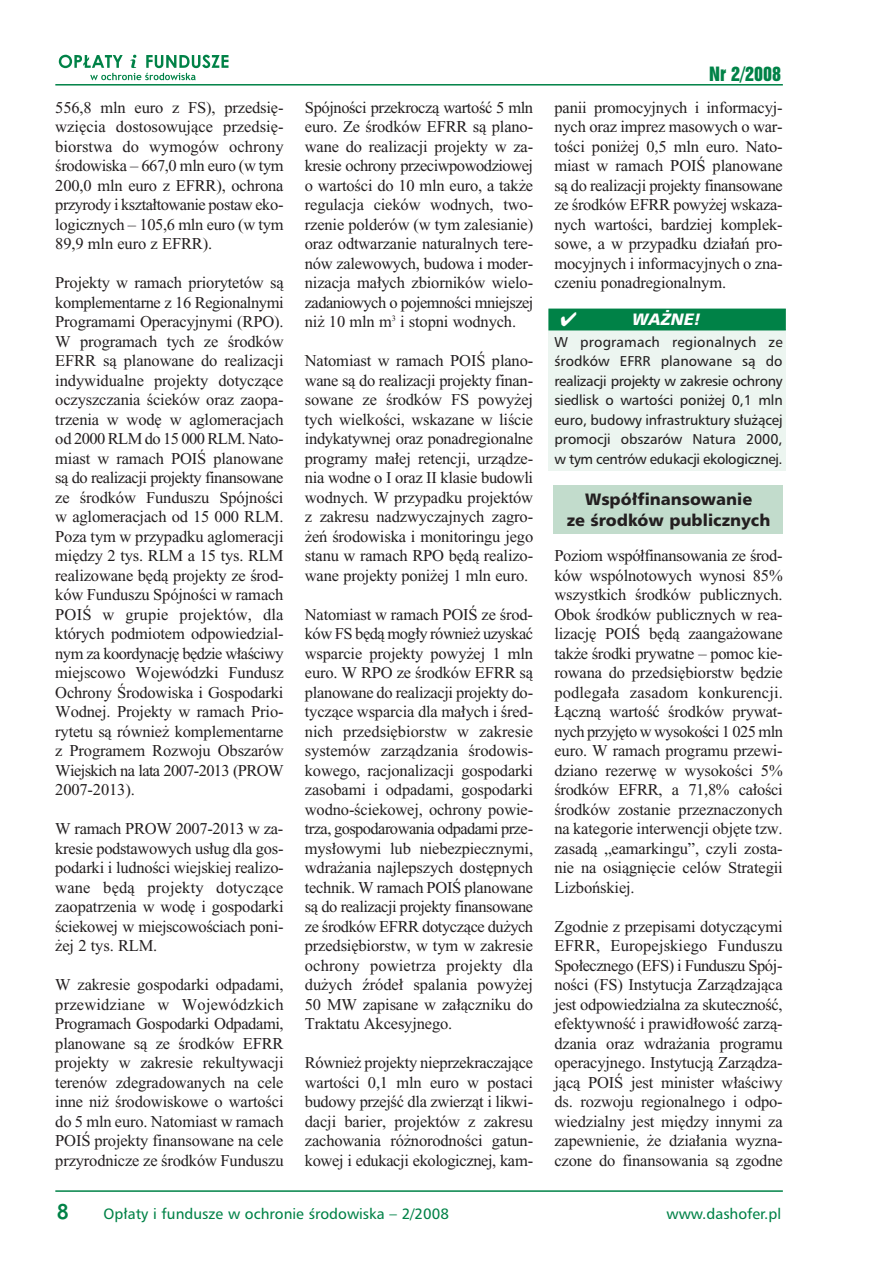
<style>
.page{position:relative;width:893px;height:1262px;background:#fff}
.page>*{position:absolute;margin:0;border:0;box-sizing:border-box;transform-origin:0 0}
.t1{font:500 21px "Geometric Four Fifteen PL";color:#008247}
.t2{font:18px "Swiss Nine Twenty One PL";color:#008247}
.t3{font:16.5px/19.5px "Ptimes New Roman";letter-spacing:-.01em;color:#231f20;text-align:justify}
.t4{font:900 16.5px/20.4px "Humanist Triple Seven PL";color:#231f20;text-align:center}
.t5{font:italic 900 16.5px "Humanist Triple Seven PL";color:#fff}
.t6{font:15px "Humanist Triple Seven PL";color:#008247}
.t7{font:14.25px/19.5px "Humanist Triple Seven PL";letter-spacing:-.025em;color:#231f20;text-align:justify}
</style>
<div class="page">
<div style="left:553px;top:485px;width:229px;height:48px;background:#c2dccc"></div>
<div style="left:548px;top:309px;width:237px;height:161px;background:#ecf5f0"></div>
<div style="left:549px;top:309px;width:235px;height:20px;background:#008247"></div>
<div style="left:548px;top:309px;width:237px;height:21px;border:1px solid #008247"></div>
<hr style="left:55px;top:1190px;width:727px;height:1px;background:#008247">
<hr style="left:55px;top:84px;width:727px;height:2px;background:#008247">
<svg style="left:59px;top:55px;width:169px;height:25px"></svg>
<p class="t3" style="left:55px;top:99px;width:230px">556,8 mln euro z FS), przedsi´- wzi´cia dostosowujàce przedsi´- biorstwa do wymogów ochrony Êrodowiska – 667,0 mln euro (w tym 200,0 mln euro z EFRR), ochrona przyrody i kszta∏towanie postaw eko&shy;logicznych – 105,6 mln euro (w tym 89,9 mln euro z EFRR).</p>
<p class="t3" style="left:55px;top:275px;width:230px">Projekty w ramach priorytetów sà komplementarne z 16 Regionalnymi Programami Operacyjnymi (RPO).<br>W programach tych ze Êrodków EFRR sà planowane do realizacji indywidualne projekty dotyczàce oczyszczania Êcieków oraz zaopa&shy;trzenia w wod´ w aglomeracjach od 2000 RLM do 15 000 RLM. Nato&shy;miast w ramach POIÂ planowane sà do realizacji projekty finansowane ze Êrodków Funduszu SpójnoÊci w aglomeracjach od 15 000 RLM.<br>Poza tym w przypadku aglomeracji mi´dzy 2 tys. RLM a 15 tys. RLM realizowane b´dà projekty ze Êrod&shy;ków Funduszu SpójnoÊci w ramach POIÂ w grupie projektów, dla których podmiotem odpowiedzial&shy;nym za koordynacj´ b´dzie w∏aÊciwy miejscowo Wojewódzki Fundusz Ochrony Ârodowiska i Gospodarki Wodnej. Projekty w ramach Prio&shy;rytetu sà równie˝ komplementarne z Programem Rozwoju Obszarów Wiejskich na lata 2007-2013 (PROW 2007-2013).</p>
<p class="t3" style="left:55px;top:821px;width:230px">W ramach PROW 2007-2013 w za&shy;kresie podstawowych us∏ug dla gos&shy;podarki i ludnoÊci wiejskiej realizo&shy;wane b´dà projekty dotyczàce zaopatrzenia w wod´ i gospodarki Êciekowej w miejscowoÊciach poni-˝ej 2 tys. RLM.</p>
<p class="t3" style="left:55px;top:977px;width:230px">W zakresie gospodarki odpadami, przewidziane w Wojewódzkich Programach Gospodarki Odpadami, planowane sà ze Êrodków EFRR projekty w zakresie rekultywacji terenów zdegradowanych na cele inne ni˝ Êrodowiskowe o wartoÊci do 5 mln euro. Natomiast w ramach POIÂ projekty finansowane na cele przyrodnicze ze Êrodków Funduszu</p>
<p class="t3" style="left:305px;top:99px;width:230px">SpójnoÊci przekroczà wartoÊç 5 mln euro. Ze Êrodków EFRR sà plano&shy;wane do realizacji projekty w za&shy;kresie ochrony przeciwpowodziowej o wartoÊci do 10 mln euro, a tak˝e regulacja cieków wodnych, two&shy;rzenie polderów (w tym zalesianie) oraz odtwarzanie naturalnych tere&shy;nów zalewowych, budowa i moder&shy;nizacja ma∏ych zbiorników wielo&shy;zadaniowych o pojemnoÊci mniejszej ni˝ 10 mln m<sup>3</sup> i stopni wodnych.</p>
<p class="t3" style="left:305px;top:353px;width:230px">Natomiast w ramach POIÂ plano&shy;wane sà do realizacji projekty finan&shy;sowane ze Êrodków FS powy˝ej tych wielkoÊci, wskazane w liÊcie indykatywnej oraz ponadregionalne programy ma∏ej retencji, urzàdze&shy;nia wodne o I oraz II klasie budowli wodnych. W przypadku projektów z zakresu nadzwyczajnych zagro-˝eƒ Êrodowiska i monitoringu jego stanu w ramach RPO b´dà realizo&shy;wane projekty poni˝ej 1 mln euro.</p>
<p class="t3" style="left:305px;top:606px;width:230px">Natomiast w ramach POIÂ ze Êrod&shy;ków FS b´dà mog∏y równie˝ uzyskaç wsparcie projekty powy˝ej 1 mln euro. W RPO ze Êrodków EFRR sà planowane do realizacji projekty do&shy;tyczàce wsparcia dla ma∏ych i Êred&shy;nich przedsi´biorstw w zakresie systemów zarzàdzania Êrodowis&shy;kowego, racjonalizacji gospodarki zasobami i odpadami, gospodarki wodno-Êciekowej, ochrony powie&shy;trza, gospodarowania odpadami prze&shy;mys∏owymi lub niebezpiecznymi, wdra˝ania najlepszych dost´pnych technik. W ramach POIÂ planowane sà do realizacji projekty finansowane ze Êrodków EFRR dotyczàce du˝ych przedsi´biorstw, w tym w zakresie ochrony powietrza projekty dla du˝ych êróde∏ spalania powy˝ej 50 MW zapisane w za∏àczniku do Traktatu Akcesyjnego.</p>
<p class="t3" style="left:305px;top:1055px;width:230px">Równie˝ projekty nieprzekraczajàce wartoÊci 0,1 mln euro w postaci budowy przejÊç dla zwierzàt i likwi&shy;dacji barier, projektów z zakresu zachowania ró˝norodnoÊci gatun&shy;kowej i edukacji ekologicznej, kam-</p>
<p class="t2" style="left:709px;top:66px;width:74px">Nr 2/2008</p>
<p class="t3" style="left:554px;top:99px;width:230px">panii promocyjnych i informacyj&shy;nych oraz imprez masowych o war&shy;toÊci poni˝ej 0,5 mln euro. Nato&shy;miast w ramach POIÂ planowane sà do realizacji projekty finansowane ze Êrodków EFRR powy˝ej wskaza&shy;nych wartoÊci, bardziej komplek&shy;sowe, a w przypadku dzia∏aƒ pro&shy;mocyjnych i informacyjnych o zna&shy;czeniu ponadregionalnym.</p>
<p class="t5" style="left:632px;top:312px;width:70px">WA˚NE!</p>
<p class="t7" style="left:554px;top:332px;width:230px">W programach regionalnych ze Êrodków EFRR planowane sà do realizacji projekty w zakresie ochrony siedlisk o wartoÊci poni˝ej 0,1 mln euro, budowy infrastruktury s∏u˝àcej promocji obszarów Natura 2000, w tym centrów edukacji ekologicznej.</p>
<p class="t4" style="left:566px;top:490px;width:205px">Wspó∏finansowanie<br>ze Êrodków publicznych</p>
<p class="t3" style="left:554px;top:548px;width:230px">Poziom wspó∏finansowania ze Êrod&shy;ków wspólnotowych wynosi 85% wszystkich Êrodków publicznych.<br>Obok Êrodków publicznych w rea&shy;lizacj´ POIÂ b´dà zaanga˝owane tak˝e Êrodki prywatne – pomoc kie&shy;rowana do przedsi´biorstw b´dzie podlega∏a zasadom konkurencji. ¸àcznà wartoÊç Êrodków prywat&shy;nych przyj´to w wysokoÊci 1 025 mln euro. W ramach programu przewi&shy;dziano rezerw´ w wysokoÊci 5% Êrodków EFRR, a 71,8% ca∏oÊci Êrodków zostanie przeznaczonych na kategorie interwencji obj´te tzw. zasadà „eamarkingu”, czyli zosta&shy;nie na osiàgni´cie celów Strategii Lizboƒskiej.</p>
<p class="t3" style="left:554px;top:918px;width:230px">Zgodnie z przepisami dotyczàcymi EFRR, Europejskiego Funduszu Spo∏ecznego (EFS) i Funduszu Spój&shy;noÊci (FS) Instytucja Zarzàdzajàca jest odpowiedzialna za skutecznoÊç, efektywnoÊç i prawid∏owoÊç zarzà&shy;dzania oraz wdra˝ania programu operacyjnego. Instytucjà Zarzàdza&shy;jàcà POIÂ jest minister w∏aÊciwy ds. rozwoju regionalnego i odpo&shy;wiedzialny jest mi´dzy innymi za zapewnienie, ˝e dzia∏ania wyzna&shy;czone do finansowania sà zgodne</p>
<p class="t1" style="left:57px;top:1203px;width:14px">8</p>
<p class="t6" style="left:104px;top:1207px;width:347px">Op∏aty i fundusze w ochronie Êrodowiska – 2/2008</p>
<p class="t6" style="left:666px;top:1207px;width:116px">www.dashofer.pl</p>
</div>
